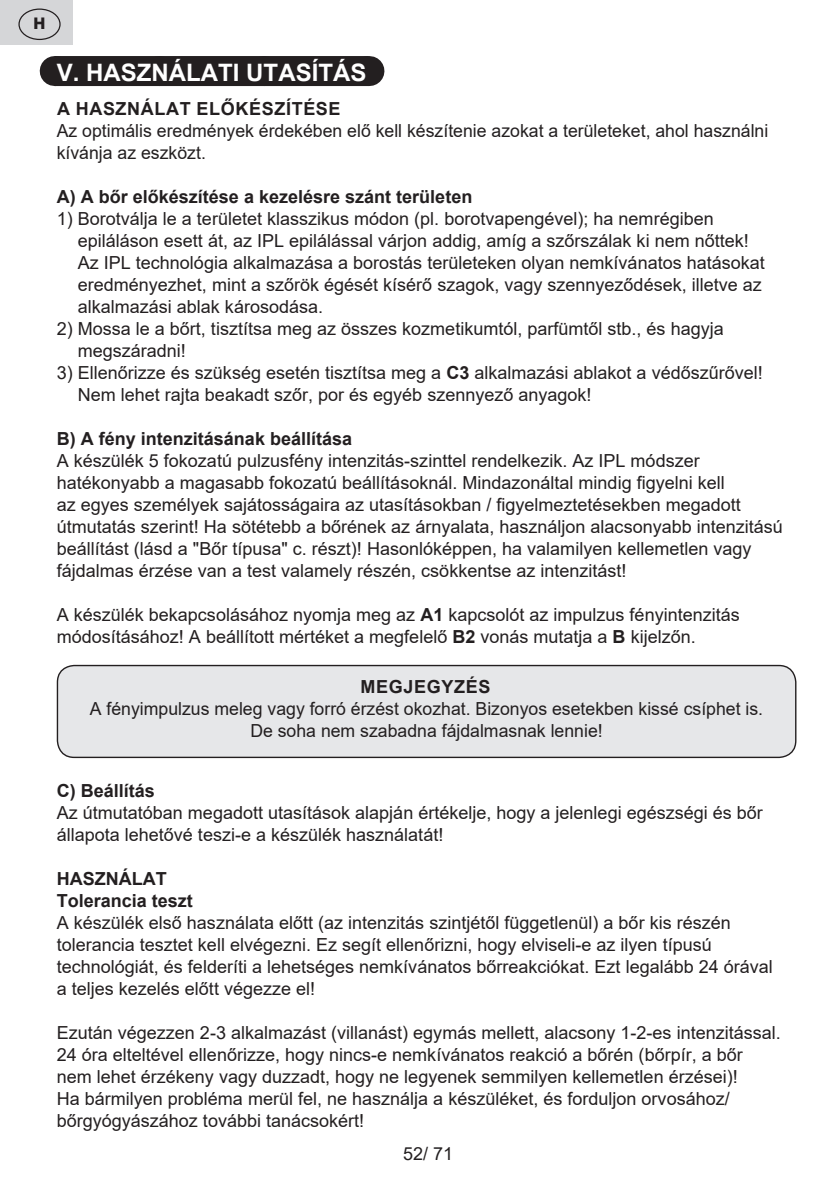
<style>
.page{position:relative;width:840px;height:1191px;background:#fff}
.page>*{position:absolute;margin:0;border:0;box-sizing:border-box;transform-origin:0 0}
.t1{font:700 24px "Arial";color:#fff}
.t2{font:18px/22px "Arial";color:#231f20}
.t3{font:700 18px/22px "Arial";color:#231f20}
.t4{font:700 18px "Arial";letter-spacing:.035em;color:#231f20}
.t5{font:800 16px "Helvetica Neue OT";color:#231f20}
.s1{font-weight:700}
</style>
<div class="page">
<div style="left:55px;top:56px;width:313px;height:30px;background:#231f20"></div>
<hr style="left:368px;top:56px;width:1px;height:30px;background:#231f20">
<div style="left:57px;top:665px;width:738px;height:92px;background:#e6e7e9;border-radius:17px"></div>
<div style="left:57px;top:665px;width:739px;height:93px;border:1px solid #231f20;border-radius:17px"></div>
<div style="left:0;top:0;width:72px;height:45px;background:#d5d6d8"></div>
<div style="left:18px;top:9px;width:43px;height:31px;border:1px solid #231f20;border-radius:50%"></div>
<p class="t5" style="left:34px;top:14px;width:13px">H</p>
<h1 class="t1" style="left:57px;top:56px;width:311px">V. HASZNÁLATI UTASÍTÁS</h1>
<p class="t4" style="left:57px;top:96px;width:285px">A HASZNÁLAT ELŐKÉSZÍTÉSE</p>
<p class="t2" style="left:57px;top:119px;width:712px">Az optimális eredmények érdekében elő kell készítenie azokat a területeket, ahol használni kívánja az eszközt.</p>
<p class="t3" style="left:57px;top:185px;width:417px">A) A bőr előkészítése a kezelésre szánt területen</p>
<p class="t2" style="left:78px;top:207px;width:688px;text-indent:-21px">1) Borotválja le a területet klasszikus módon (pl. borotvapengével); ha nemrégiben epiláláson esett át, az IPL epilálással várjon addig, amíg a szőrszálak ki nem nőttek!<br>Az IPL technológia alkalmazása a borostás területeken olyan nemkívánatos hatásokat eredményezhet, mint a szőrök égését kísérő szagok, vagy szennyeződések, illetve az alkalmazási ablak károsodása.</p>
<p class="t2" style="left:78px;top:317px;width:647px;text-indent:-21px">2) Mossa le a bőrt, tisztítsa meg az összes kozmetikumtól, parfümtől stb., és hagyja megszáradni!</p>
<p class="t2" style="left:78px;top:361px;width:686px;text-indent:-21px">3) Ellenőrizze és szükség esetén tisztítsa meg a <span class="s1">C3</span> alkalmazási ablakot a védőszűrővel!<br>Nem lehet rajta beakadt szőr, por és egyéb szennyező anyagok!</p>
<p class="t3" style="left:57px;top:427px;width:297px">B) A fény intenzitásának beállítása</p>
<p class="t2" style="left:57px;top:449px;width:727px">A készülék 5 fokozatú pulzusfény intenzitás-szinttel rendelkezik. Az IPL módszer hatékonyabb a magasabb fokozatú beállításoknál. Mindazonáltal mindig figyelni kell<br>az egyes személyek sajátosságaira az utasításokban / figyelmeztetésekben megadott útmutatás szerint! Ha sötétebb a bőrének az árnyalata, használjon alacsonyabb intenzitású beállítást (lásd a "Bőr típusa" c. részt)! Hasonlóképpen, ha valamilyen kellemetlen vagy fájdalmas érzése van a test valamely részén, csökkentse az intenzitást!</p>
<p class="t2" style="left:57px;top:603px;width:684px">A készülék bekapcsolásához nyomja meg az <span class="s1">A1</span> kapcsolót az impulzus fényintenzitás módosításához! A beállított mértéket a megfelelő <span class="s1">B2</span> vonás mutatja a <span class="s1">B</span> kijelzőn.</p>
<p class="t4" style="left:360px;top:673px;width:131px">MEGJEGYZÉS</p>
<p class="t2" style="left:90px;top:697px;width:674px;text-align:center">A fényimpulzus meleg vagy forró érzést okozhat. Bizonyos esetekben kissé csíphet is.<br>De soha nem szabadna fájdalmasnak lennie!</p>
<p class="t3" style="left:57px;top:779px;width:100px">C) Beállítás</p>
<p class="t2" style="left:57px;top:801px;width:707px">Az útmutatóban megadott utasítások alapján értékelje, hogy a jelenlegi egészségi és bőr állapota lehetővé teszi-e a készülék használatát!</p>
<p class="t3" style="left:57px;top:867px;width:138px">HASZNÁLAT<br>Tolerancia teszt</p>
<p class="t2" style="left:57px;top:911px;width:717px">A készülék első használata előtt (az intenzitás szintjétől függetlenül) a bőr kis részén tolerancia tesztet kell elvégezni. Ez segít ellenőrizni, hogy elviseli-e az ilyen típusú technológiát, és felderíti a lehetséges nemkívánatos bőrreakciókat. Ezt legalább 24 órával a teljes kezelés előtt végezze el!</p>
<p class="t2" style="left:57px;top:1021px;width:725px">Ezután végezzen 2-3 alkalmazást (villanást) egymás mellett, alacsony 1-2-es intenzitással.<br>24 óra elteltével ellenőrizze, hogy nincs-e nemkívánatos reakció a bőrén (bőrpír, a bőr nem lehet érzékeny vagy duzzadt, hogy ne legyenek semmilyen kellemetlen érzései)!<br>Ha bármilyen probléma merül fel, ne használja a készüléket, és forduljon orvosához/ bőrgyógyászához további tanácsokért!</p>
<p class="t2" style="left:403px;top:1142px;width:51px">52/ 71</p>
</div>
